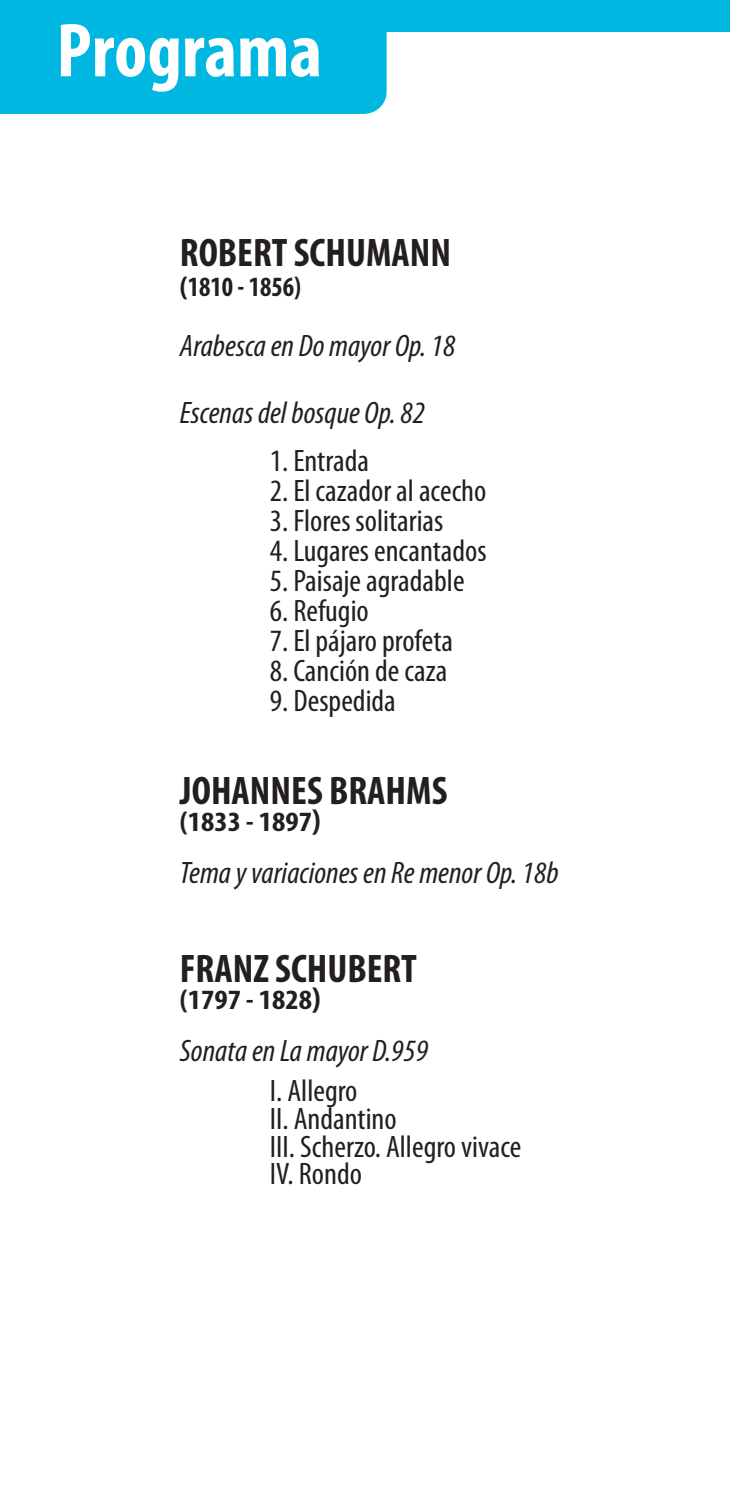
<style>
.page{position:relative;width:730px;height:1489px;background:#fff}
.page>*{position:absolute;margin:0;border:0;box-sizing:border-box;transform-origin:0 0}
.t1{font:700 condensed 77.25px "Myriad Pro";color:#fff}
.t2{font:700 condensed 40px "Myriad Pro";color:#231f20}
.t3{font:condensed 31px/27.5px "Myriad Pro";color:#231f20}
.t4{font:italic condensed 31px/67.5px "Myriad Pro";color:#231f20}
.t5{font:700 condensed 28px "Myriad Pro";color:#231f20;scale:1.11 1}
.s1{font-size:31.25px}
</style>
<div class="page">
<div style="left:0;top:0;width:730px;height:32px;background:#00b7e2"></div>
<div style="left:0;top:32px;width:387px;height:82px;background:#00b7e2"></div>
<h1 class="t1" style="left:56px;top:2px;width:267px">Programa</h1>
<p class="t2" style="left:180px;top:227px;width:273px">ROBERT SCHUMANN</p>
<p class="t5" style="left:180px;top:269px;width:111px">(1810 - 1856)</p>
<p class="t4" style="left:180px;top:311px;width:277px">Arabesca en Do mayor Op. 18<br>Escenas del bosque Op. 82</p>
<p class="t3" style="left:270px;top:446px;width:101px">1. Entrada</p>
<p class="t3" style="left:270px;top:476px;width:218px">2. El cazador al acecho</p>
<p class="t3" style="left:270px;top:506px;width:175px">3. Flores solitarias</p>
<p class="t3" style="left:270px;top:536px;width:218px">4. Lugares encantados</p>
<p class="t3" style="left:270px;top:566px;width:196px">5. Paisaje agradable</p>
<p class="t3" style="left:270px;top:596px;width:100px">6. Refugio</p>
<p class="t3" style="left:270px;top:626px;width:185px">7. El pájaro profeta</p>
<p class="t3" style="left:270px;top:656px;width:179px">8. Canción de caza</p>
<p class="t3" style="left:270px;top:686px;width:127px">9. Despedida</p>
<p class="t2" style="left:180px;top:765px;width:269px">JOHANNES BRAHMS</p>
<p class="t5" style="left:180px;top:804px;width:129px">(1833 - 1897<span class="s1">)</span></p>
<p class="t4" style="left:180px;top:839px;width:380px">Tema y variaciones en Re menor Op. 18b</p>
<p class="t2" style="left:180px;top:943px;width:239px">FRANZ SCHUBERT</p>
<p class="t5" style="left:180px;top:982px;width:129px">(1797 - 1828<span class="s1">)</span></p>
<p class="t4" style="left:180px;top:1016px;width:250px">Sonata en La mayor D.959</p>
<p class="t3" style="left:270px;top:1076px;width:253px">I. Allegro<br>II. Andantino<br>III. Scherzo. Allegro vivace<br>IV. Rondo</p>
</div>
